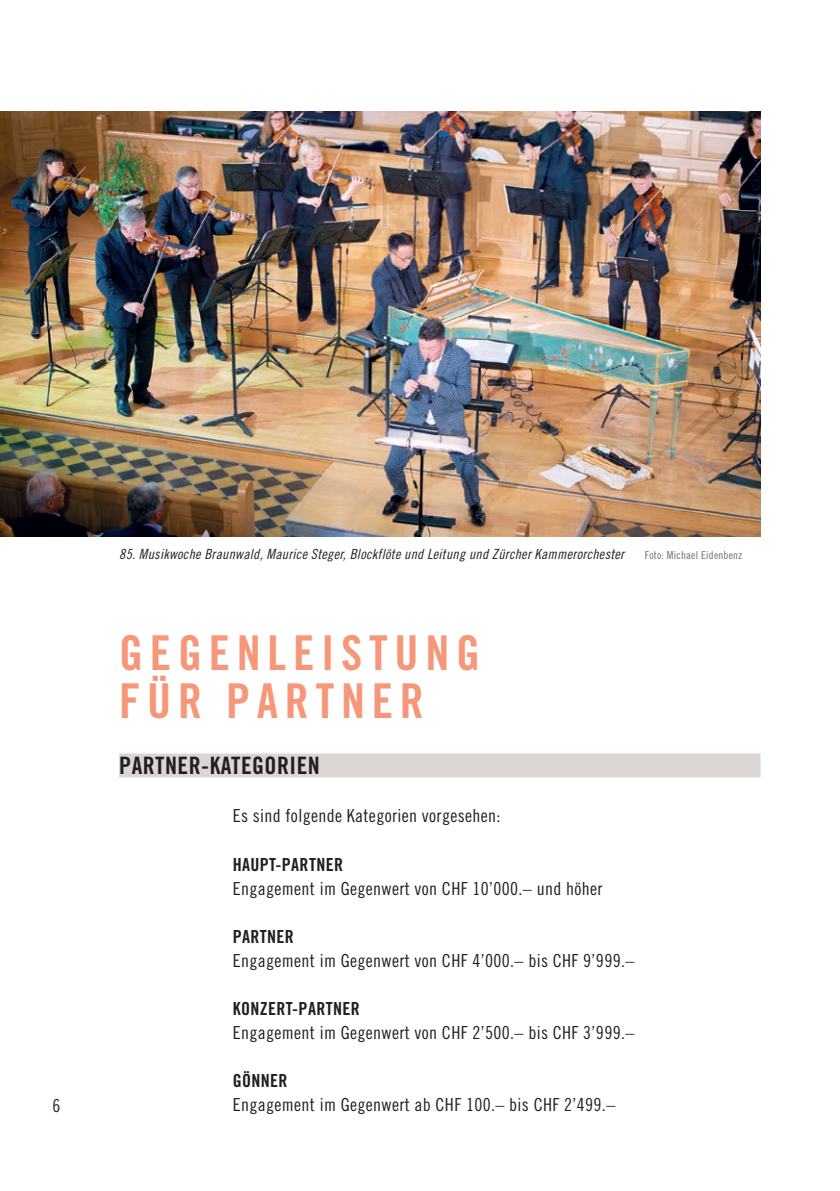
<style>
.page{position:relative;width:840px;height:1191px;background:#fff}
.page>*{position:absolute;margin:0;border:0;box-sizing:border-box;transform-origin:0 0}
.mwbw_titel_links_gro{font:48px/48px "Trade Gothic LT Std Bd Cn 20";letter-spacing:.14em;color:#f6977a}
.mwbw_zwischentitel_g{font:24px "Trade Gothic LT Std Bd Cn 20";letter-spacing:.02em;color:#231f20}
.mwbw_text{font:18px "Trade Gothic LT Std Cn 18";letter-spacing:.02em;color:#231f20}
.mwbw_zwischentitel{font:18px "Trade Gothic LT Std Bd Cn 20";letter-spacing:.02em;color:#231f20}
.mwbw_text-2{font:14px "Trade Gothic LT Std Cn 18 Obl";letter-spacing:.02em;color:#231f20}
.mwbw_text-3{font:11px "Trade Gothic LT Std Cn 18";letter-spacing:.02em;color:#6c6d70}
</style>
<div class="page">
<div style="left:119px;top:753px;width:641px;height:24px;background:#dbd6d4"></div>
<img style="left:0;top:111px;width:760px;height:426px">
<p class="mwbw_text" style="left:52px;top:1094px;width:9px">6</p>
<p class="mwbw_text-2" style="left:119px;top:546px;width:506px">85. Musikwoche Braunwald, Maurice Steger, Blockflöte und Leitung und Zürcher Kammerorchester</p>
<p class="mwbw_text-3" style="left:644px;top:548px;width:99px">Foto: Michael Eidenbenz</p>
<p class="mwbw_titel_links_gro" style="left:119px;top:628px;width:362px">GEGENLEISTUNG<br>FÜR PARTNER</p>
<p class="mwbw_zwischentitel_g" style="left:119px;top:751px;width:202px">PARTNER-KATEGORIEN</p>
<p class="mwbw_text" style="left:232px;top:805px;width:269px">Es sind folgende Kategorien vorgesehen:</p>
<p class="mwbw_zwischentitel" style="left:232px;top:853px;width:112px">HAUPT-PARTNER</p>
<p class="mwbw_text" style="left:232px;top:877px;width:371px">Engagement im Gegenwert von CHF 10’000.– und höher</p>
<p class="mwbw_zwischentitel" style="left:232px;top:925px;width:63px">PARTNER</p>
<p class="mwbw_text" style="left:232px;top:949px;width:403px">Engagement im Gegenwert von CHF 4’000.– bis CHF 9’999.–</p>
<p class="mwbw_zwischentitel" style="left:232px;top:997px;width:129px">KONZERT-PARTNER</p>
<p class="mwbw_text" style="left:232px;top:1021px;width:403px">Engagement im Gegenwert von CHF 2’500.– bis CHF 3’999.–</p>
<p class="mwbw_zwischentitel" style="left:232px;top:1069px;width:56px">GÖNNER</p>
<p class="mwbw_text" style="left:232px;top:1093px;width:384px">Engagement im Gegenwert ab CHF 100.– bis CHF 2’499.–</p>
</div>
